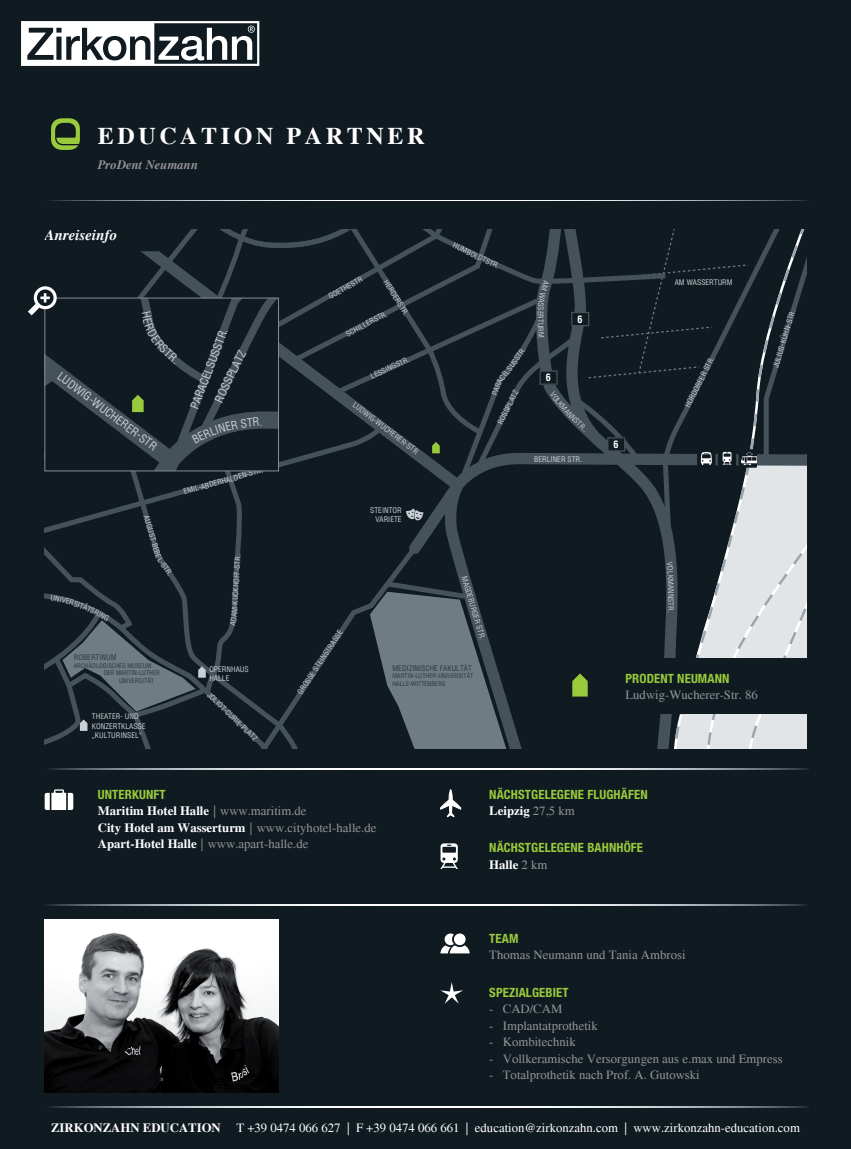
<style>
.page{position:relative;width:851px;height:1149px;background:#fff}
.page>*{position:absolute;margin:0;border:0;box-sizing:border-box;transform-origin:0 0}
.t1{font:700 24px "Times";letter-spacing:.15em;color:#fff}
.t2{font:italic 700 15px "Times";color:#fff}
.t3{font:12.75px/16.5px "Times";color:#939598}
.t4{font:12.75px "Times";color:#fff}
.t5{font:700 condensed 12.75px "Helvetica Neue LT Std";letter-spacing:.01em;color:#99ca3b}
.t6{font:700 12.75px "Times";color:#fff}
.t7{font:italic 700 12.75px "Times";color:#939598}
.t8{font:condensed 11.4px "Helvetica";color:#c9cfd4}
.t9{font:700 condensed 10.05px "Helvetica";color:#fff}
.t10{font:condensed 7.5px/9px "Helvetica";color:#c9cfd4}
.t11{font:condensed 7.5px "Helvetica";color:#2e3840}
.t12{font:condensed 6.3px/7.5px "Helvetica";color:#2e3840}
.s1{font-weight:700;color:#fff}
.s2{font-weight:400;color:#939598}
.s3{font-weight:700}
</style>
<div class="page">
<div style="left:0;top:0;width:850px;height:1148px;background:#101a21"></div>
<svg style="left:21px;top:21px;width:238px;height:45px"></svg>
<div style="left:108px;top:40px;width:13px;height:16px;background:#fff;border-radius:50%"></div>
<svg style="left:50px;top:768px;width:758px;height:1px"></svg>
<svg style="left:47px;top:904px;width:759px;height:1px"></svg>
<img style="left:45px;top:919px;width:234px;height:173px">
<svg style="left:440px;top:982px;width:23px;height:21px"></svg>
<svg style="left:51px;top:118px;width:29px;height:32px"></svg>
<svg style="left:50px;top:200px;width:758px;height:1px"></svg>
<svg style="left:440px;top:843px;width:18px;height:25px"></svg>
<svg style="left:440px;top:789px;width:21px;height:28px"></svg>
<svg style="left:45px;top:789px;width:28px;height:20px"></svg>
<svg style="left:440px;top:933px;width:29px;height:20px"></svg>
<svg style="left:50px;top:1106px;width:758px;height:1px"></svg>
<svg style="left:28px;top:229px;width:778px;height:519px"></svg>
<h1 class="t1" style="left:98px;top:122px;width:328px">EDUCATION PARTNER</h1>
<h3 class="t7" style="left:98px;top:158px;width:102px">ProDent Neumann</h3>
<h2 class="t2" style="left:45px;top:226px;width:74px">Anreiseinfo</h2>
<h3 class="t8" style="left:63px;top:368px;width:123px;rotate:37deg">LUDWIG-WUCHERER-STR</h3>
<p class="t10" style="left:154px;top:527px;width:33px;rotate:73deg">UST-BEBE</p>
<p class="t11" style="left:74px;top:652px;width:44px">ROBERTINUM</p>
<p class="t12" style="left:74px;top:661px;width:79px">ARCHÄOLOGISCHES MUSEUM</p>
<p class="t12" style="left:104px;top:669px;width:58px">DER MARTIN-LUTHER</p>
<p class="t12" style="left:119px;top:676px;width:36px">UNIVERSITÄT</p>
<p class="t10" style="left:92px;top:712px;width:55px">THEATER- UND<br>KONZERTKLASSE „KULTURINSEL“</p>
<h3 class="t8" style="left:187px;top:406px;width:87px;rotate:-69deg">PARACELSUSSTR.</h3>
<p class="t10" style="left:210px;top:396px;width:67px;rotate:-55deg">FRANZ-ANDRES-STR.</p>
<h3 class="t8" style="left:211px;top:398px;width:52px;rotate:-64deg">ROSSPLAT</h3>
<p class="t10" style="left:182px;top:487px;width:83px;rotate:-15deg">EMIL-ABDERHALDEN-STR.</p>
<p class="t10" style="left:231px;top:591px;width:39px;rotate:-86deg">KHOFF-STR.</p>
<p class="t10" style="left:230px;top:612px;width:23px;rotate:-87deg">M KUC</p>
<p class="t10" style="left:209px;top:664px;width:41px">OPERNHAUS<br>HALLE</p>
<p class="t10" style="left:212px;top:690px;width:15px;rotate:43deg">JOLI</p>
<p class="t10" style="left:222px;top:699px;width:54px;rotate:44deg">OT-CURIE-PLATZ</p>
<p class="t10" style="left:327px;top:292px;width:39px;rotate:-29deg">GOETHESTR</p>
<p class="t10" style="left:389px;top:278px;width:42px;rotate:58deg">HERDERSTR.</p>
<p class="t10" style="left:344px;top:330px;width:47px;rotate:-27deg">SCHILLERSTR.</p>
<p class="t10" style="left:369px;top:372px;width:43px;rotate:-25deg">LESSINGSTR.</p>
<p class="t10" style="left:356px;top:400px;width:81px;rotate:37deg">LUDWIG-WUCHERER-STR</p>
<p class="t10" style="left:370px;top:505px;width:33px;text-align:right">STEINTOR<br>VARIETE</p>
<p class="t10" style="left:463px;top:245px;width:43px;rotate:25deg">MBOLDTSTR.</p>
<p class="t10" style="left:490px;top:393px;width:19px;rotate:-69deg">PARA</p>
<p class="t10" style="left:499px;top:413px;width:26px;rotate:-63deg">SSPLAT</p>
<p class="t10" style="left:545px;top:319px;width:5px;rotate:90deg">T</p>
<h3 class="t9" style="left:545px;top:371px;width:7px">6</h3>
<h3 class="t9" style="left:577px;top:312px;width:7px">6</h3>
<p class="t10" style="left:546px;top:454px;width:37px">LINER STR.</p>
<p class="t10" style="left:295px;top:691px;width:77px;rotate:-57deg">GROSSE STEINSTRASSE</p>
<p class="t10" style="left:468px;top:574px;width:33px;rotate:74deg">MAGDEBU</p>
<p class="t10" style="left:477px;top:605px;width:35px;rotate:73deg">RGER STR.</p>
<p class="t11" style="left:392px;top:663px;width:81px">MEDIZINISCHE FAKULTÄT</p>
<p class="t12" style="left:392px;top:672px;width:82px">MARTIN-LUTHER-UNIVERSITÄT<br>HALLE-WITTENBERG</p>
<h3 class="t9" style="left:613px;top:437px;width:7px">6</h3>
<p class="t10" style="left:674px;top:277px;width:59px">AM WASSERTURM</p>
<p class="t10" style="left:682px;top:404px;width:57px;rotate:-63deg">HORDORFER STR.</p>
<p class="t10" style="left:770px;top:366px;width:62px;rotate:-73deg">JULIUS-KÜHN-STR.</p>
<p class="t10" style="left:675px;top:589px;width:11px;rotate:90deg">NN</p>
<h3 class="t5" style="left:625px;top:670px;width:106px">PRODENT NEUMANN</h3>
<h3 class="t3" style="left:625px;top:686px;width:134px">Ludwig-Wucherer-Str. 86</h3>
<h3 class="t5" style="left:98px;top:786px;width:69px">UNTERKUNFT</h3>
<h3 class="t3" style="left:98px;top:802px;width:280px"><span class="s1">Maritim Hotel Halle</span> | www.maritim.de<br><span class="s1">City Hotel am Wasserturm</span> | www.cityhotel-halle.de<br><span class="s1">Apart-Hotel Halle</span> | www.apart-halle.de</h3>
<h3 class="t5" style="left:489px;top:786px;width:160px">NÄCHSTGELEGENE FLUGHÄFEN</h3>
<h3 class="t6" style="left:489px;top:803px;width:87px">Leipzig <span class="s2">27,5 km</span></h3>
<h3 class="t5" style="left:489px;top:840px;width:155px">NÄCHSTGELEGENE BAHNHÖFE</h3>
<h3 class="t6" style="left:489px;top:856px;width:60px">Halle <span class="s2">2 km</span></h3>
<h3 class="t5" style="left:489px;top:930px;width:31px">TEAM</h3>
<h3 class="t3" style="left:489px;top:946px;width:198px">Thomas Neumann und Tania Ambrosi</h3>
<h3 class="t5" style="left:489px;top:983px;width:81px">SPEZIALGEBIET</h3>
<h3 class="t3" style="left:489px;top:1000px;width:75px">- CAD/CAM</h3>
<h3 class="t3" style="left:489px;top:1016px;width:110px">- Implantatprothetik</h3>
<h3 class="t3" style="left:489px;top:1033px;width:88px">- Kombitechnik</h3>
<h3 class="t3" style="left:489px;top:1049px;width:295px">- Vollkeramische Versorgungen aus e.max und Empress</h3>
<h3 class="t3" style="left:489px;top:1066px;width:212px">- Totalprothetik nach Prof. A. Gutowski</h3>
<h3 class="t4" style="left:51px;top:1120px;width:750px"><span class="s3">ZIRKONZAHN EDUCATION</span> T +39 0474 066 627 | F +39 0474 066 661 | education@zirkonzahn.com | www.zirkonzahn-education.com</h3>
</div>
